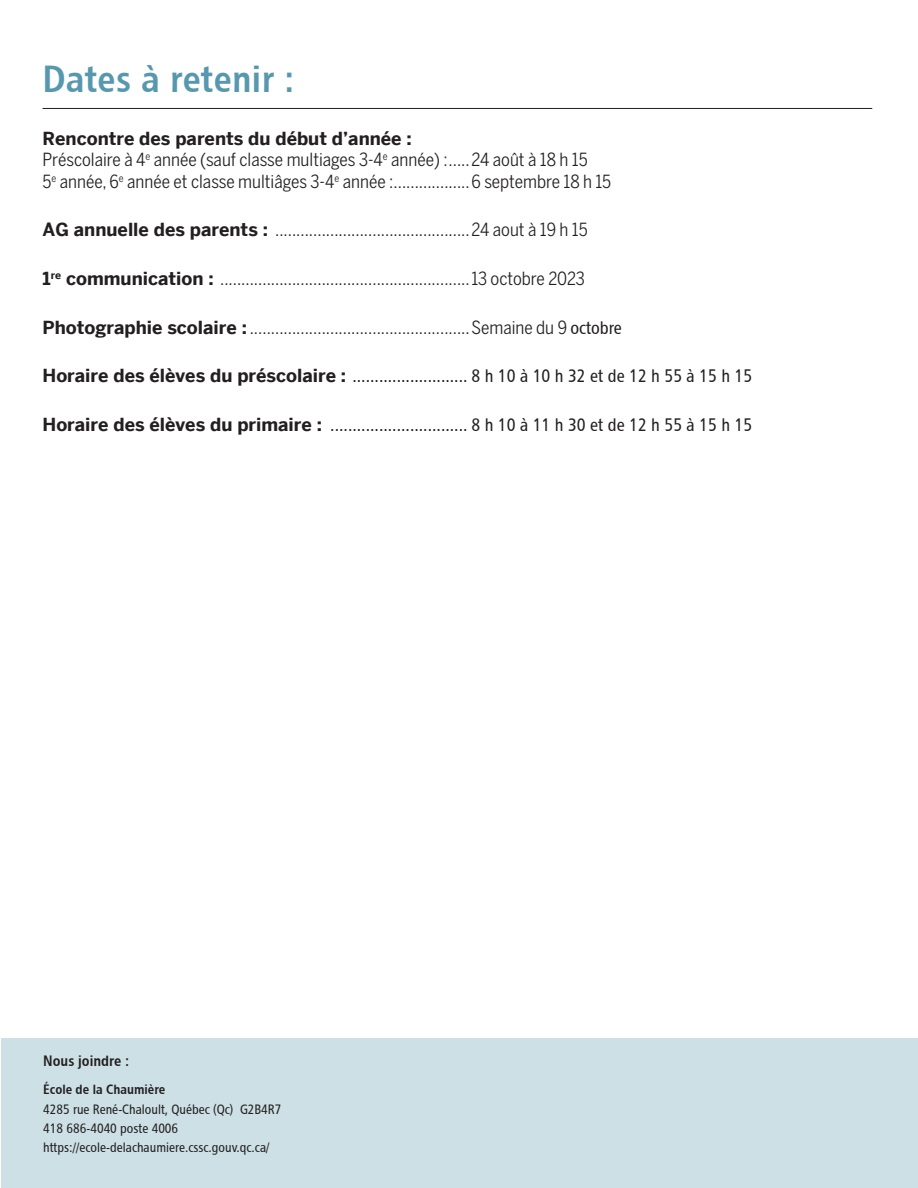
<style>
.page{position:relative;width:918px;height:1188px;background:#fff}
.page>*{position:absolute;margin:0;border:0;box-sizing:border-box;transform-origin:0 0}
.mois_de_l_année{font:37.5px "Chaloult Cond Demi Gras Normal";letter-spacing:.01em;color:#5798ae}
.t1{font:18px "Benton Sans Cond";color:#231f20}
.t2{font:18px "Chaloult Cond Normal";color:#231f20}
.t3{font:700 18px "Benton Sans";color:#231f20}
.t4{font:15px "Chaloult Cond Demi Gras Normal";color:#231f20}
.t5{font:13.5px "Chaloult Cond Normal";color:#231f20}
.t6{font:13.5px "Chaloult Cond Demi Gras Normal";color:#231f20}
.s1{font-family:"Benton Sans";font-weight:700}
.s2{font-family:"Chaloult Cond Normal"}
</style>
<div class="page">
<div style="left:1px;top:1038px;width:917px;height:150px;background:#cce0e6"></div>
<hr style="left:43px;top:108px;width:829px;height:1px;background:#231f20">
<p class="mois_de_l_année" style="left:43px;top:55px;width:254px">Dates à retenir :</p>
<p class="t3" style="left:43px;top:127px;width:371px">Rencontre des parents du début d’année :</p>
<p class="t1" style="left:43px;top:149px;width:547px">Préscolaire à 4<sup>e</sup> année (sauf classe multiages 3-4<sup>e</sup> année) :.....24 août à 18 h 15</p>
<p class="t1" style="left:43px;top:171px;width:570px">5<sup>e</sup> année, 6<sup>e</sup> année et classe multiâges 3-4<sup>e</sup> année :..................6 septembre 18 h 15</p>
<p class="t1" style="left:43px;top:219px;width:547px"><span class="s1">AG annuelle des parents :</span> ..............................................24 aout à 19 h 15</p>
<p class="t1" style="left:43px;top:268px;width:544px"><span class="s1">1</span><sup>re</sup> <span class="s1">communication :</span> ...........................................................13 octobre 2023</p>
<p class="t1" style="left:43px;top:317px;width:581px"><span class="s1">Photographie scolaire :</span> ....................................................Semaine du 9 <span class="s2">octobre</span></p>
<p class="t2" style="left:43px;top:365px;width:711px"><span class="s1">Horaire des élèves du préscolaire :</span> .......................... 8 h 10 à 10 h 32 et de 12 h 55 à 15 h 15</p>
<p class="t2" style="left:43px;top:413px;width:711px"><span class="s1">Horaire des élèves du primaire :</span> ............................... 8 h 10 à 11 h 30 et de 12 h 55 à 15 h 15</p>
<p class="t4" style="left:43px;top:1051px;width:88px">Nous joindre :</p>
<p class="t6" style="left:43px;top:1081px;width:124px">École de la Chaumière</p>
<p class="t5" style="left:43px;top:1101px;width:240px">4285 rue René-Chaloult, Québec (Qc) G2B4R7</p>
<p class="t5" style="left:43px;top:1120px;width:137px">418 686-4040 poste 4006</p>
<p class="t5" style="left:43px;top:1139px;width:228px">https://ecole-delachaumiere.cssc.gouv.qc.ca/</p>
</div>
